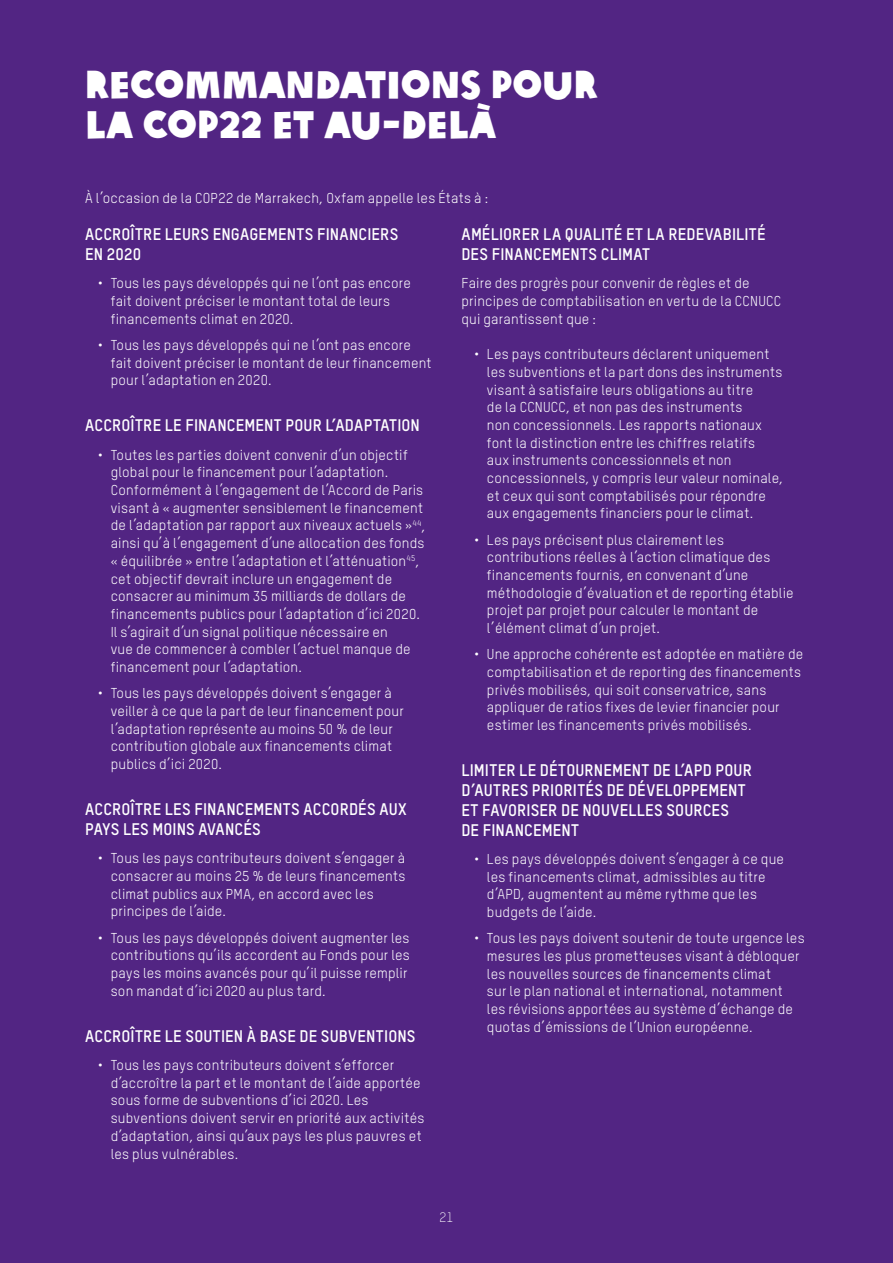
<style>
.page{position:relative;width:893px;height:1263px;background:#522583}
.page>*{position:absolute;margin:0;border:0;box-sizing:border-box;transform-origin:0 0}
.t1{font:37.5px/40.5px "Oxfam Global Headline";letter-spacing:-.005em;color:#fff}
.t2{font:700 16.5px/19.8px "Oxfam TSTARPRO";letter-spacing:.01em;color:#fff}
.t3{font:14.1px/17.7px "Oxfam TSTARPRO";letter-spacing:.015em;color:#fff}
.t4{font:300 13.5px "Oxfam TSTARPRO";color:#fff}
</style>
<div class="page">
<h1 class="t1" style="left:85px;top:61px;width:514px">RECOMMANDATIONS POUR<br>LA COP22 ET AU-DELÀ</h1>
<p class="t3" style="left:85px;top:189px;width:405px">À l’occasion de la COP22 de Marrakech, Oxfam appelle les États à :</p>
<p class="t2" style="left:85px;top:224px;width:315px">ACCROÎTRE LEURS ENGAGEMENTS FINANCIERS<br>EN 2020</p>
<p class="t3" style="left:111px;top:274px;width:302px;text-indent:-13px">• Tous les pays développés qui ne l’ont pas encore fait doivent préciser le montant total de leurs financements climat en 2020.</p>
<p class="t3" style="left:111px;top:336px;width:322px;text-indent:-13px">• Tous les pays développés qui ne l’ont pas encore fait doivent préciser le montant de leur financement pour l’adaptation en 2020.</p>
<p class="t2" style="left:85px;top:415px;width:336px">ACCROÎTRE LE FINANCEMENT POUR L’ADAPTATION</p>
<p class="t3" style="left:111px;top:446px;width:316px;text-indent:-13px">• Toutes les parties doivent convenir d’un objectif global pour le financement pour l’adaptation.<br>Conformément à l’engagement de l’Accord de Paris visant à « augmenter sensiblement le financement de l’adaptation par rapport aux niveaux actuels »<sup>44</sup>, ainsi qu’à l’engagement d’une allocation des fonds « équilibrée » entre l’adaptation et l’atténuation<sup>45</sup>, cet objectif devrait inclure un engagement de consacrer au minimum 35 milliards de dollars de financements publics pour l’adaptation d’ici 2020.<br>Il s’agirait d’un signal politique nécessaire en<br>vue de commencer à combler l’actuel manque de financement pour l’adaptation.</p>
<p class="t3" style="left:111px;top:684px;width:295px;text-indent:-13px">• Tous les pays développés doivent s’engager à veiller à ce que la part de leur financement pour l’adaptation représente au moins 50 % de leur contribution globale aux financements climat publics d’ici 2020.</p>
<p class="t2" style="left:85px;top:799px;width:323px">ACCROÎTRE LES FINANCEMENTS ACCORDÉS AUX<br>PAYS LES MOINS AVANCÉS</p>
<p class="t3" style="left:111px;top:849px;width:296px;text-indent:-13px">• Tous les pays contributeurs doivent s’engager à consacrer au moins 25 % de leurs financements climat publics aux PMA, en accord avec les principes de l’aide.</p>
<p class="t3" style="left:111px;top:928px;width:301px;text-indent:-13px">• Tous les pays développés doivent augmenter les contributions qu’ils accordent au Fonds pour les pays les moins avancés pour qu’il puisse remplir son mandat d’ici 2020 au plus tard.</p>
<p class="t2" style="left:85px;top:1025px;width:332px">ACCROÎTRE LE SOUTIEN À BASE DE SUBVENTIONS</p>
<p class="t3" style="left:111px;top:1056px;width:315px;text-indent:-13px">• Tous les pays contributeurs doivent s’efforcer d’accroître la part et le montant de l’aide apportée sous forme de subventions d’ici 2020. Les subventions doivent servir en priorité aux activités d’adaptation, ainsi qu’aux pays les plus pauvres et les plus vulnérables.</p>
<p class="t2" style="left:461px;top:224px;width:306px">AMÉLIORER LA QUALITÉ ET LA REDEVABILITÉ<br>DES FINANCEMENTS CLIMAT</p>
<p class="t3" style="left:461px;top:274px;width:321px">Faire des progrès pour convenir de règles et de principes de comptabilisation en vertu de la CCNUCC qui garantissent que :</p>
<p class="t3" style="left:487px;top:345px;width:298px;text-indent:-13px">• Les pays contributeurs déclarent uniquement les subventions et la part dons des instruments visant à satisfaire leurs obligations au titre<br>de la CCNUCC, et non pas des instruments<br>non concessionnels. Les rapports nationaux font la distinction entre les chiffres relatifs<br>aux instruments concessionnels et non concessionnels, y compris leur valeur nominale, et ceux qui sont comptabilisés pour répondre aux engagements financiers pour le climat.</p>
<p class="t3" style="left:487px;top:531px;width:308px;text-indent:-13px">• Les pays précisent plus clairement les contributions réelles à l’action climatique des financements fournis, en convenant d’une méthodologie d’évaluation et de reporting établie projet par projet pour calculer le montant de l’élément climat d’un projet.</p>
<p class="t3" style="left:487px;top:645px;width:318px;text-indent:-13px">• Une approche cohérente est adoptée en matière de comptabilisation et de reporting des financements privés mobilisés, qui soit conservatrice, sans appliquer de ratios fixes de levier financier pour estimer les financements privés mobilisés.</p>
<p class="t2" style="left:461px;top:760px;width:292px">LIMITER LE DÉTOURNEMENT DE L’APD POUR<br>D’AUTRES PRIORITÉS DE DÉVELOPPEMENT<br>ET FAVORISER DE NOUVELLES SOURCES<br>DE FINANCEMENT</p>
<p class="t3" style="left:487px;top:850px;width:299px;text-indent:-13px">• Les pays développés doivent s’engager à ce que les financements climat, admissibles au titre d’APD, augmentent au même rythme que les budgets de l’aide.</p>
<p class="t3" style="left:487px;top:929px;width:319px;text-indent:-13px">• Tous les pays doivent soutenir de toute urgence les mesures les plus prometteuses visant à débloquer les nouvelles sources de financements climat<br>sur le plan national et international, notamment les révisions apportées au système d’échange de quotas d’émissions de l’Union européenne.</p>
<p class="t4" style="left:439px;top:1209px;width:16px">21</p>
</div>
